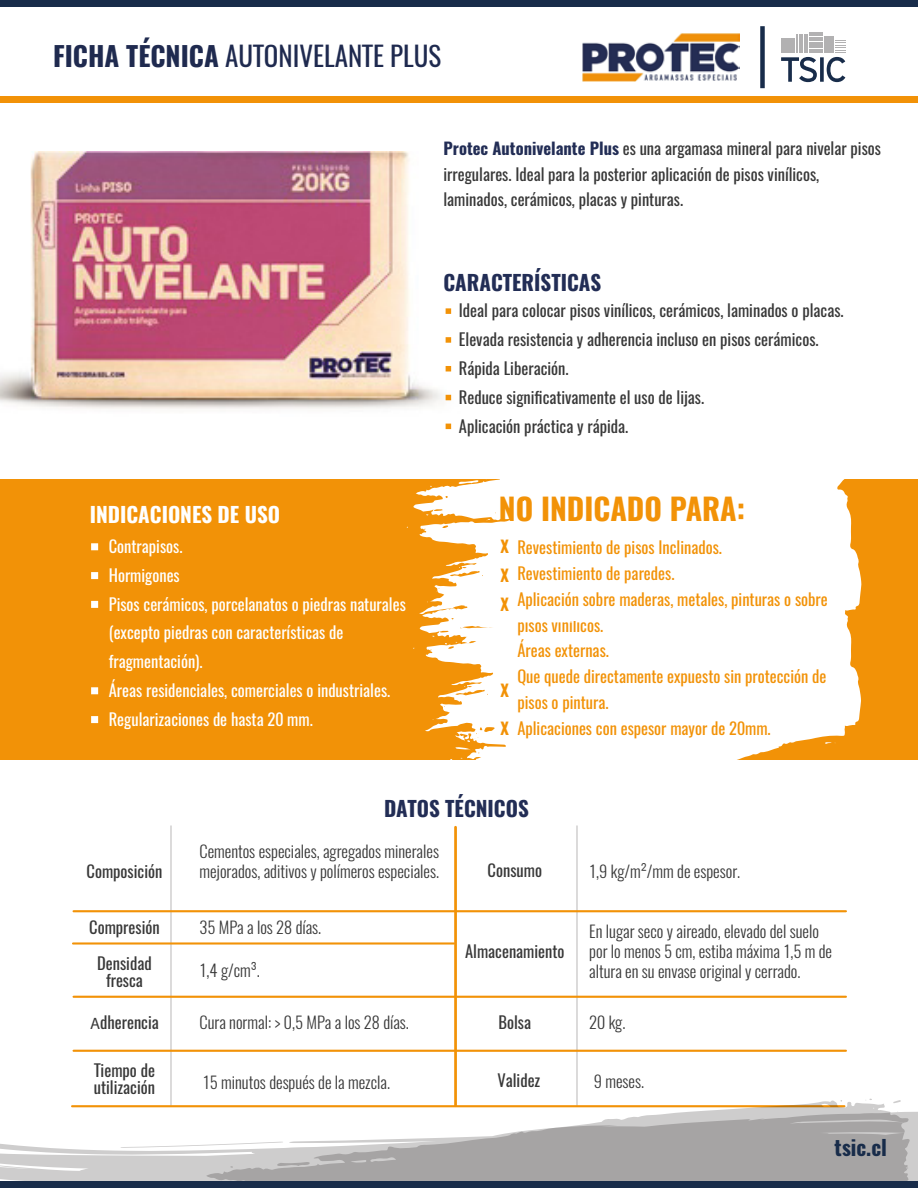
<style>
.page{position:relative;width:918px;height:1188px;background:#fff}
.page>*{position:absolute;margin:0;border:0;box-sizing:border-box;transform-origin:0 0}
.t1{font:700 30px "Oswald";color:#f29207}
.t2{font:27px "Oswald";color:#1f2a4f}
.t3{font:700 21px "Oswald";color:#222d55}
.t4{font:700 21px "Oswald";color:#fff}
.t5{font:700 21px "Oswald";color:#182c4a}
.t6{font:16.5px/28.8px "Oswald";color:#383838}
.t7{font:300 16.5px/19.8px "Oswald";color:#383838}
.t8{font:16.5px/25.8px "Oswald";color:#f29207}
.t9{font:16.5px/28.8px "Oswald";color:#fff}
.t10{font:700 16.5px/28.8px "Oswald";color:#f29207;text-align:justify}
.s1{font-weight:700}
.s2{font-weight:700;color:#222d55}
.s3{font-family:"Myriad Pro"}
</style>
<div class="page">
<div style="left:0;top:479px;width:918px;height:281px;background:#f29207"></div>
<hr style="left:170px;top:825px;width:2px;height:281px;background:#cecdcd">
<hr style="left:576px;top:825px;width:2px;height:281px;background:#cecdcd">
<img style="left:0;top:151px;width:452px;height:258px">
<div style="left:413px;top:423px;width:449px;height:226px;background:#fff"></div>
<svg style="left:459px;top:480px;width:19px;height:4px"></svg>
<svg style="left:826px;top:423px;width:10px;height:3px"></svg>
<svg style="left:420px;top:543px;width:441px;height:217px;background:#fdf2e3"></svg>
<svg style="left:427px;top:601px;width:11px;height:8px"></svg>
<svg style="left:825px;top:742px;width:11px;height:2px"></svg>
<svg style="left:827px;top:540px;width:10px;height:9px"></svg>
<svg style="left:464px;top:603px;width:26px;height:3px"></svg>
<svg style="left:455px;top:735px;width:18px;height:15px"></svg>
<svg style="left:781px;top:32px;width:64px;height:50px"></svg>
<img style="left:583px;top:33px;width:156px;height:49px">
<div style="left:0;top:0;width:918px;height:6px;background:#182c4a"></div>
<div style="left:0;top:96px;width:918px;height:7px;background:#f29207"></div>
<svg style="left:446px;top:308px;width:5px;height:6px"></svg>
<svg style="left:446px;top:337px;width:5px;height:6px"></svg>
<svg style="left:446px;top:366px;width:5px;height:5px"></svg>
<svg style="left:446px;top:395px;width:5px;height:5px"></svg>
<svg style="left:446px;top:424px;width:5px;height:5px"></svg>
<div style="left:91px;top:543px;width:7px;height:7px;border:4px solid #fff"></div>
<div style="left:91px;top:572px;width:7px;height:7px;border:4px solid #fff"></div>
<div style="left:91px;top:601px;width:7px;height:7px;border:4px solid #fff"></div>
<div style="left:91px;top:687px;width:7px;height:7px;border:4px solid #fff"></div>
<div style="left:91px;top:716px;width:7px;height:7px;border:4px solid #fff"></div>
<hr style="left:498px;top:618px;width:245px;height:3px;background:#fff">
<hr style="left:74px;top:910px;width:772px;height:2px;background:#f29207">
<hr style="left:74px;top:996px;width:772px;height:2px;background:#f29207">
<hr style="left:74px;top:1050px;width:772px;height:2px;background:#f29207">
<hr style="left:72px;top:1105px;width:772px;height:2px;background:#f29207">
<hr style="left:73px;top:942px;width:381px;height:3px;background:#f29207">
<hr style="left:454px;top:827px;width:3px;height:279px;background:#f29207">
<div style="left:760px;top:26px;width:5px;height:62px;background:#182c4a"></div>
<svg style="left:0;top:1125px;width:918px;height:57px;fill:#cecdcd"></svg>
<svg style="left:0;top:1181px;width:69px;height:1px"></svg>
<svg style="left:206px;top:1100px;width:704px;height:82px;fill:#a6a4a4"></svg>
<svg style="left:277px;top:1162px;width:33px;height:4px"></svg>
<svg style="left:893px;top:1100px;width:8px;height:3px"></svg>
<svg style="left:855px;top:1112px;width:63px;height:13px"></svg>
<div style="left:0;top:1182px;width:918px;height:6px;background:#182c4a"></div>
<h2 class="t2" style="left:53px;top:32px;width:390px"><span class="s1">FICHA TÉCNICA</span> AUTONIVELANTE PLUS</h2>
<p class="t6" style="left:443px;top:134px;width:439px;line-height:25.8px"><span class="s2">Protec Autonivelante Plus</span> es una argamasa mineral para nivelar pisos irregulares. Ideal para la posterior aplicación de pisos vinílicos, laminados, cerámicos, placas y pinturas.</p>
<p class="t4" style="left:90px;top:503px;width:192px">INDICACIONES DE USO</p>
<p class="t9" style="left:109px;top:530px;width:299px">Contrapisos.<br>Hormigones<br>Pisos cerámicos, porcelanatos o piedras naturales (excepto piedras con características de fragmentación).<br>Áreas residenciales, comerciales o industriales.<br>Regularizaciones de hasta 20 mm.</p>
<p class="t3" style="left:443px;top:272px;width:159px">CARACTERÍSTICAS</p>
<p class="t6" style="left:459px;top:295px;width:386px">Ideal para colocar pisos vinílicos, cerámicos, laminados o placas.<br>Elevada resistencia y adherencia incluso en pisos cerámicos.<br>Rápida Liberación.<br>Reduce significativamente el uso de lijas.<br>Aplicación práctica y rápida.</p>
<h1 class="t1" style="left:499px;top:493px;width:248px">NO INDICADO PARA:</h1>
<p class="t10" style="left:501px;top:533px;width:10px">X X X</p>
<p class="t10" style="left:501px;top:677px;width:10px">X</p>
<p class="t10" style="left:501px;top:715px;width:10px">X</p>
<p class="t8" style="left:517px;top:533px;width:312px">Revestimiento de pisos Inclinados.<br>Revestimiento de paredes.<br>Aplicación sobre maderas, metales, pinturas o sobre pisos vinílicos.<br>Áreas externas.<br>Que quede directamente expuesto sin protección de pisos o pintura.<br>Aplicaciones con espesor mayor de 20mm.</p>
<p class="t3" style="left:384px;top:797px;width:146px">DATOS TÉCNICOS</p>
<p class="t7" style="left:199px;top:840px;width:241px">Cementos especiales, agregados minerales</p>
<p class="t6" style="left:87px;top:855px;width:77px">Composición</p>
<p class="t7" style="left:199px;top:859px;width:241px">mejorados, aditivos y polímeros especiales.</p>
<p class="t6" style="left:488px;top:854px;width:56px">Consumo</p>
<p class="t7" style="left:589px;top:859px;width:153px">1,9 kg/m²/mm de espesor.</p>
<p class="t6" style="left:89px;top:908px;width:72px;line-height:36px;text-align:center">Compresión<br>Densidad</p>
<p class="t6" style="left:106px;top:964px;width:38px">fresca</p>
<p class="t6" style="left:90px;top:1006px;width:70px"><span class="s3">A</span>dherencia</p>
<p class="t6" style="left:94px;top:1060px;width:63px;line-height:16.8px">Tiempo de utilización</p>
<p class="t6" style="left:498px;top:1064px;width:44px">Validez</p>
<p class="t7" style="left:199px;top:916px;width:123px">35 MPa a los 28 días.</p>
<p class="t7" style="left:199px;top:959px;width:62px">1,4 g/cm³.</p>
<p class="t7" style="left:199px;top:1011px;width:211px">Cura normal: &gt; 0,5 MPa a los 28 días.</p>
<p class="t7" style="left:589px;top:920px;width:244px">En lugar seco y aireado, elevado del suelo por lo menos 5 cm, estiba máxima 1,5 m de altura en su envase original y cerrado.</p>
<p class="t7" style="left:589px;top:1011px;width:38px">20 kg.</p>
<p class="t6" style="left:465px;top:935px;width:101px">Almacenamiento</p>
<p class="t6" style="left:499px;top:1006px;width:34px">Bolsa</p>
<p class="t7" style="left:203px;top:1070px;width:189px">15 minutos después de la mezcla.</p>
<p class="t7" style="left:594px;top:1069px;width:52px">9 meses.</p>
<p class="t5" style="left:835px;top:1137px;width:54px">tsic.cl</p>
</div>
